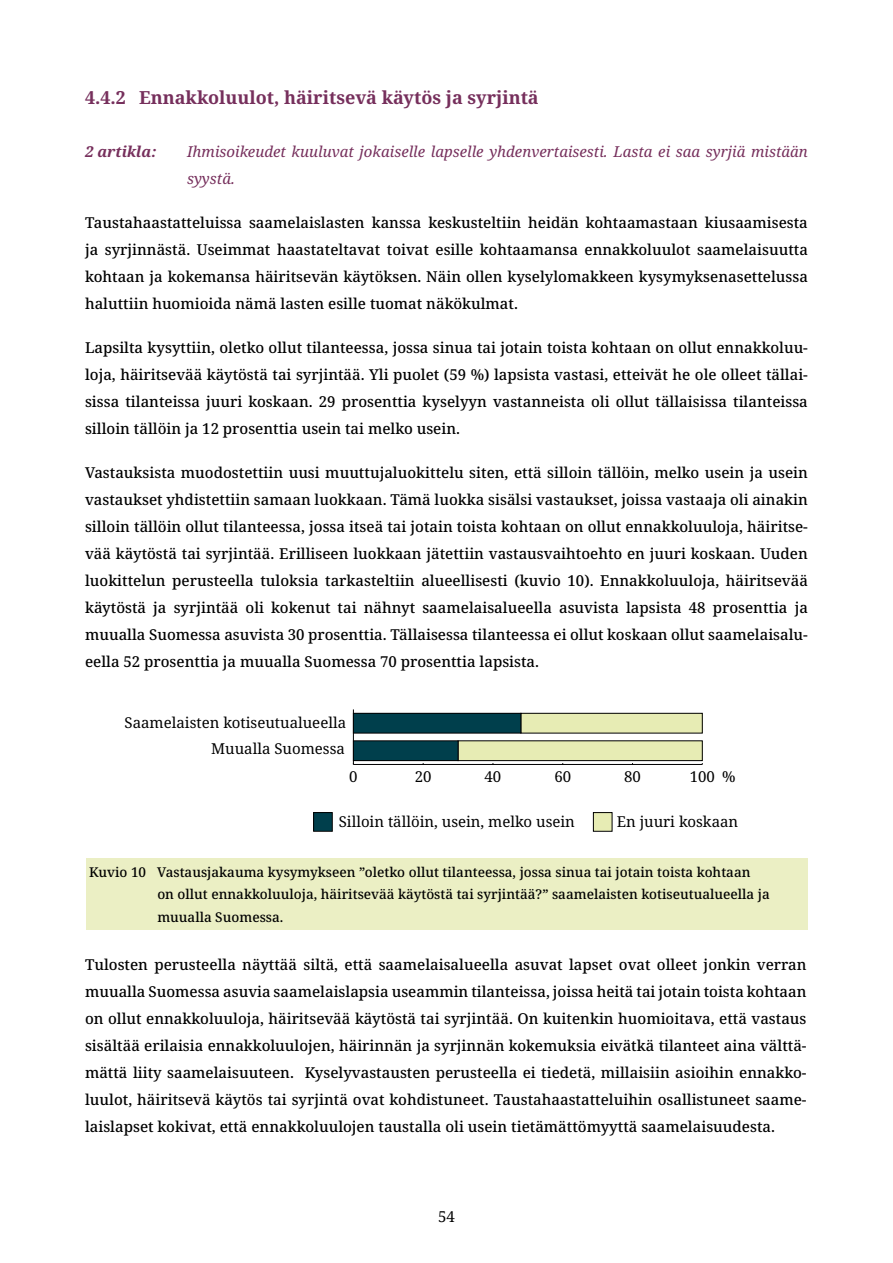
<style>
.page{position:relative;width:893px;height:1263px;background:#fff}
.page>*{position:absolute;margin:0;border:0;box-sizing:border-box;transform-origin:0 0}
._1_1_1_Otsikko{font:700 18px "Noto Serif";color:#762f5c}
.Leipää{font:500 15px/27px "Noto Serif";color:#000;text-align:justify}
.t1{font:15px/26.7px "Noto Serif";color:#000;text-align:right}
.Artikla{font:italic 15px/27px "Noto Serif";color:#762f5c}
.Artikla-2{font:italic 700 15px "Noto Serif";color:#762f5c}
.t2{font:15px "Noto Serif";color:#000}
.Kuvateksti{font:500 13.5px/22.5px "Noto Serif";color:#000}
</style>
<div class="page">
<div style="left:86px;top:858px;width:721px;height:72px;background:#ebefc4"></div>
<hr style="left:353px;top:764px;width:349px;height:1px;background:#000">
<hr style="left:353px;top:709px;width:1px;height:55px;background:#000">
<div style="left:521px;top:713px;width:181px;height:20px;background:#e7ecb4"></div>
<div style="left:520px;top:713px;width:183px;height:20px;border:1px solid #000"></div>
<div style="left:458px;top:741px;width:244px;height:20px;background:#e7ecb4"></div>
<div style="left:458px;top:740px;width:245px;height:21px;border:1px solid #000"></div>
<div style="left:353px;top:713px;width:168px;height:20px;background:#003f4c"></div>
<div style="left:353px;top:713px;width:168px;height:20px;border:1px solid #000"></div>
<div style="left:353px;top:741px;width:105px;height:20px;background:#003f4c"></div>
<div style="left:353px;top:740px;width:105px;height:21px;border:1px solid #000"></div>
<div style="left:314px;top:812px;width:18px;height:19px;background:#003f4c"></div>
<div style="left:313px;top:812px;width:20px;height:20px;border:1px solid #000"></div>
<div style="left:593px;top:812px;width:19px;height:19px;background:#e7ecb4"></div>
<div style="left:593px;top:812px;width:19px;height:20px;border:1px solid #000"></div>
<h3 class="_1_1_1_Otsikko" style="left:85px;top:85px;width:455px">4.4.2 Ennakkoluulot, häiritsevä käytös ja syrjintä</h3>
<p class="Artikla-2" style="left:85px;top:141px;width:73px">2 artikla:</p>
<p class="Artikla" style="left:187px;top:138px;width:622px">Ihmisoikeudet kuuluvat jokaiselle lapselle yhdenvertaisesti. Lasta ei saa syrjiä mistään syystä.</p>
<p class="Leipää" style="left:85px;top:209px;width:724px">Taustahaastatteluissa saamelaislasten kanssa keskusteltiin heidän kohtaamastaan kiusaamisesta ja syrjinnästä. Useimmat haastateltavat toivat esille kohtaamansa ennakkoluulot saamelaisuutta kohtaan ja kokemansa häiritsevän käytöksen. Näin ollen kyselylomakkeen kysymyksenasettelussa haluttiin huomioida nämä lasten esille tuomat näkökulmat.</p>
<p class="Leipää" style="left:85px;top:334px;width:724px">Lapsilta kysyttiin, oletko ollut tilanteessa, jossa sinua tai jotain toista kohtaan on ollut ennakkoluu&shy;loja, häiritsevää käytöstä tai syrjintää. Yli puolet (59 %) lapsista vastasi, etteivät he ole olleet tällai&shy;sissa tilanteissa juuri koskaan. 29 prosenttia kyselyyn vastanneista oli ollut tällaisissa tilanteissa silloin tällöin ja 12 prosenttia usein tai melko usein.</p>
<p class="Leipää" style="left:85px;top:459px;width:724px">Vastauksista muodostettiin uusi muuttujaluokittelu siten, että silloin tällöin, melko usein ja usein vastaukset yhdistettiin samaan luokkaan. Tämä luokka sisälsi vastaukset, joissa vastaaja oli ainakin silloin tällöin ollut tilanteessa, jossa itseä tai jotain toista kohtaan on ollut ennakkoluuloja, häiritse&shy;vää käytöstä tai syrjintää. Erilliseen luokkaan jätettiin vastausvaihtoehto en juuri koskaan. Uuden luokittelun perusteella tuloksia tarkasteltiin alueellisesti (kuvio 10). Ennakkoluuloja, häiritsevää käytöstä ja syrjintää oli kokenut tai nähnyt saamelaisalueella asuvista lapsista 48 prosenttia ja muualla Suomessa asuvista 30 prosenttia. Tällaisessa tilanteessa ei ollut koskaan ollut saamelaisalu&shy;eella 52 prosenttia ja muualla Suomessa 70 prosenttia lapsista.</p>
<p class="t1" style="left:125px;top:709px;width:223px">Saamelaisten kotiseutualueella<br>Muualla Suomessa</p>
<p class="t1" style="left:349px;top:763px;width:10px">0</p>
<p class="t1" style="left:415px;top:763px;width:18px">20</p>
<p class="t1" style="left:485px;top:763px;width:18px">40</p>
<p class="t1" style="left:554px;top:763px;width:18px">60</p>
<p class="t1" style="left:624px;top:763px;width:18px">80</p>
<p class="t1" style="left:690px;top:763px;width:47px">100 %</p>
<p class="t1" style="left:339px;top:808px;width:238px">Silloin tällöin, usein, melko usein</p>
<p class="t1" style="left:617px;top:808px;width:123px">En juuri koskaan</p>
<p class="Kuvateksti" style="left:157px;top:861px;width:614px;text-indent:-68px">Kuvio 10 Vastausjakauma kysymykseen ”oletko ollut tilanteessa, jossa sinua tai jotain toista kohtaan on ollut ennakkoluuloja, häiritsevää käytöstä tai syrjintää?” saamelaisten kotiseutualueella ja muualla Suomessa.</p>
<p class="Leipää" style="left:85px;top:951px;width:723px">Tulosten perusteella näyttää siltä, että saamelaisalueella asuvat lapset ovat olleet jonkin verran muualla Suomessa asuvia saamelaislapsia useammin tilanteissa, joissa heitä tai jotain toista kohtaan on ollut ennakkoluuloja, häiritsevää käytöstä tai syrjintää. On kuitenkin huomioitava, että vastaus sisältää erilaisia ennakkoluulojen, häirinnän ja syrjinnän kokemuksia eivätkä tilanteet aina välttä&shy;mättä liity saamelaisuuteen. Kyselyvastausten perusteella ei tiedetä, millaisiin asioihin ennakko&shy;luulot, häiritsevä käytös tai syrjintä ovat kohdistuneet. Taustahaastatteluihin osallistuneet saame&shy;laislapset kokivat, että ennakkoluulojen taustalla oli usein tietämättömyyttä saamelaisuudesta.</p>
<p class="t2" style="left:438px;top:1206px;width:18px">54</p>
</div>
